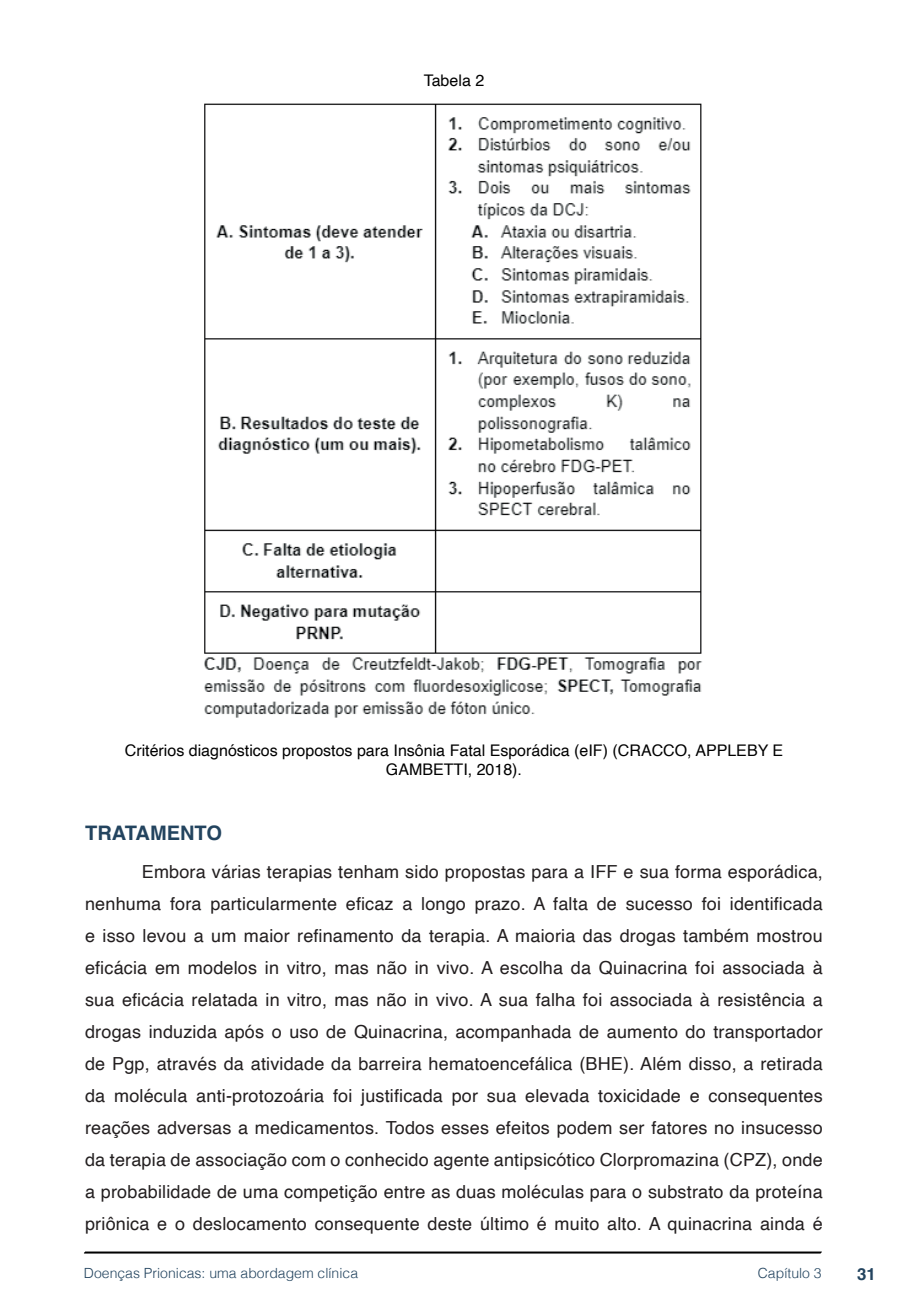
<style>
.page{position:relative;width:908px;height:1304px;background:#fff}
.page>*{position:absolute;margin:0;border:0;box-sizing:border-box;transform-origin:0 0}
.t1{font:700 20px "Helvetica";color:#23445f}
.t2{font:18px/32px "Helvetica";letter-spacing:.01em;color:#231f20;text-align:justify}
.t3{font:700 16.8px "Helvetica";color:#23445f}
.t4{font:16px/19.2px "Helvetica";color:#000;text-align:center}
.t5{font:300 14px "Helvetica";color:#23445f}
</style>
<div class="page">
<svg style="left:84px;top:1251px;width:737px;height:3px;background:#515151"></svg>
<img style="left:204px;top:103px;width:498px;height:615px">
<p class="t4" style="left:423px;top:71px;width:62px">Tabela 2</p>
<p class="t4" style="left:125px;top:741px;width:659px">Critérios diagnósticos propostos para Insônia Fatal Esporádica (eIF) (CRACCO, APPLEBY E<br>GAMBETTI, 2018).</p>
<p class="t1" style="left:85px;top:821px;width:138px">TRATAMENTO</p>
<p class="t2" style="left:85px;top:856px;width:739px;text-indent:57px">Embora várias terapias tenham sido propostas para a IFF e sua forma esporádica, nenhuma fora particularmente eficaz a longo prazo. A falta de sucesso foi identificada e isso levou a um maior refinamento da terapia. A maioria das drogas também mostrou eficácia em modelos in vitro, mas não in vivo. A escolha da Quinacrina foi associada à sua eficácia relatada in vitro, mas não in vivo. A sua falha foi associada à resistência a drogas induzida após o uso de Quinacrina, acompanhada de aumento do transportador de Pgp, através da atividade da barreira hematoencefálica (BHE). Além disso, a retirada da molécula anti-protozoária foi justificada por sua elevada toxicidade e consequentes reações adversas a medicamentos. Todos esses efeitos podem ser fatores no insucesso da terapia de associação com o conhecido agente antipsicótico Clorpromazina (CPZ), onde a probabilidade de uma competição entre as duas moléculas para o substrato da proteína priônica e o deslocamento consequente deste último é muito alto. A quinacrina ainda é</p>
<p class="t5" style="left:84px;top:1261px;width:275px">Doenças Prionicas: uma abordagem clínica</p>
<p class="t5" style="left:757px;top:1261px;width:65px">Capítulo 3</p>
<p class="t3" style="left:856px;top:1264px;width:20px">31</p>
</div>
